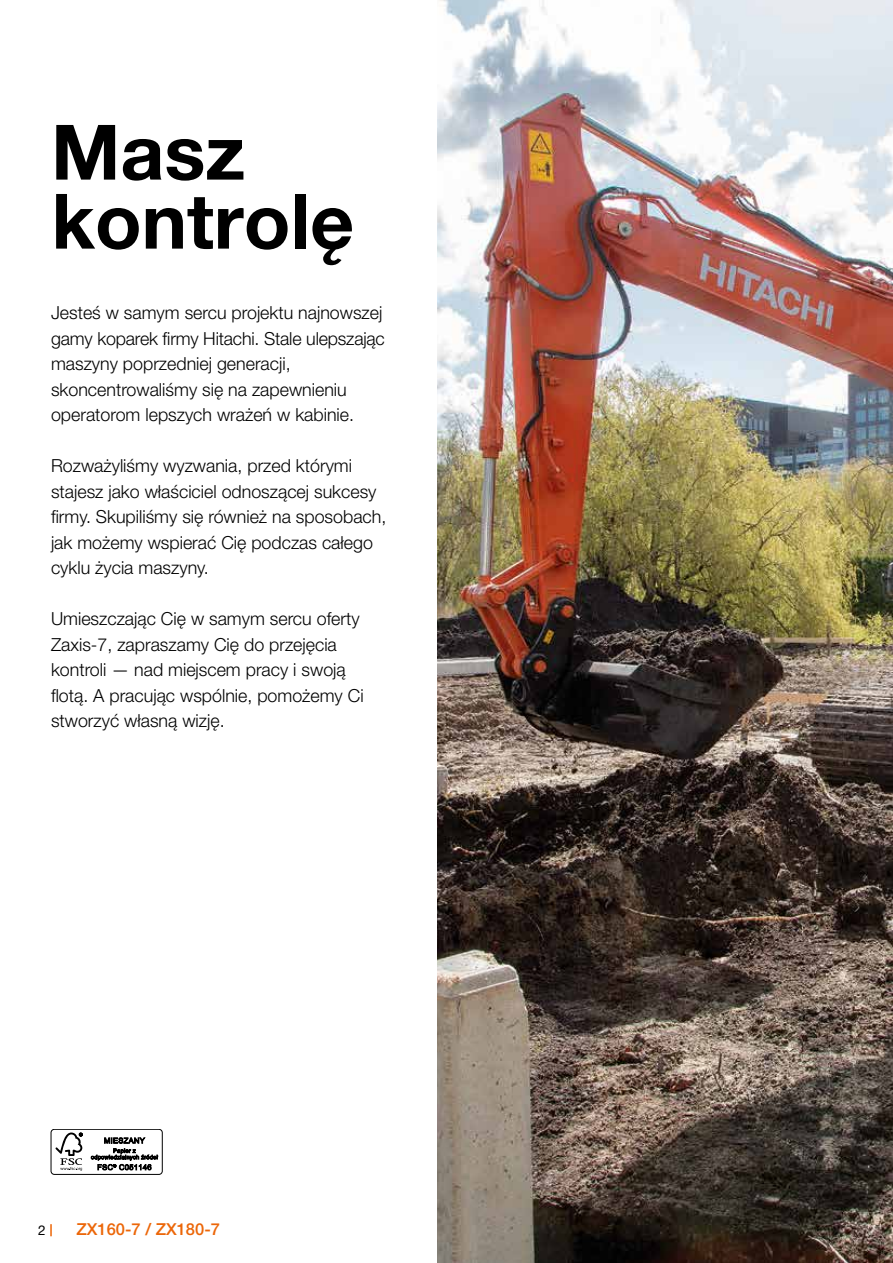
<style>
.page{position:relative;width:893px;height:1263px;background:#fff}
.page>*{position:absolute;margin:0;border:0;box-sizing:border-box;transform-origin:0 0}
.t1{font:700 76.5px/69px "Helvetica Neue LT Pro";color:#000}
.t2{font:300 18px/25.5px "Helvetica Neue LT Pro";color:#000}
.t3{font:500 16.5px "Helvetica Neue LT Pro";color:#ec6608}
.t4{font:13.5px "Helvetica Neue LT Pro";color:#000}
</style>
<div class="page">
<svg style="left:50px;top:1224px;width:2px;height:12px"></svg>
<img style="left:437px;top:0;width:456px;height:1263px">
<div style="left:51px;top:1129px;width:112px;height:45px;border:1px solid #000;border-radius:3px"></div>
<svg style="left:55px;top:1132px;width:28px;height:39px"></svg>
<svg style="left:91px;top:1137px;width:67px;height:33px"></svg>
<h1 class="t1" style="left:51px;top:116px;width:305px">Masz kontrolę</h1>
<p class="t2" style="left:51px;top:299px;width:335px">Jesteś w samym sercu projektu najnowszej gamy koparek firmy Hitachi. Stale ulepszając maszyny poprzedniej generacji, skoncentrowaliśmy się na zapewnieniu operatorom lepszych wrażeń w kabinie.</p>
<p class="t2" style="left:51px;top:452px;width:337px">Rozważyliśmy wyzwania, przed którymi stajesz jako właściciel odnoszącej sukcesy firmy. Skupiliśmy się również na sposobach, jak możemy wspierać Cię podczas całego cyklu życia maszyny.</p>
<p class="t2" style="left:51px;top:606px;width:314px">Umieszczając Cię w samym sercu oferty Zaxis-7, zapraszamy Cię do przejęcia kontroli — nad miejscem pracy i swoją flotą. A pracując wspólnie, pomożemy Ci stworzyć własną wizję.</p>
<p class="t4" style="left:38px;top:1222px;width:9px">2</p>
<p class="t3" style="left:77px;top:1220px;width:145px">ZX160-7 / ZX180-7</p>
</div>
